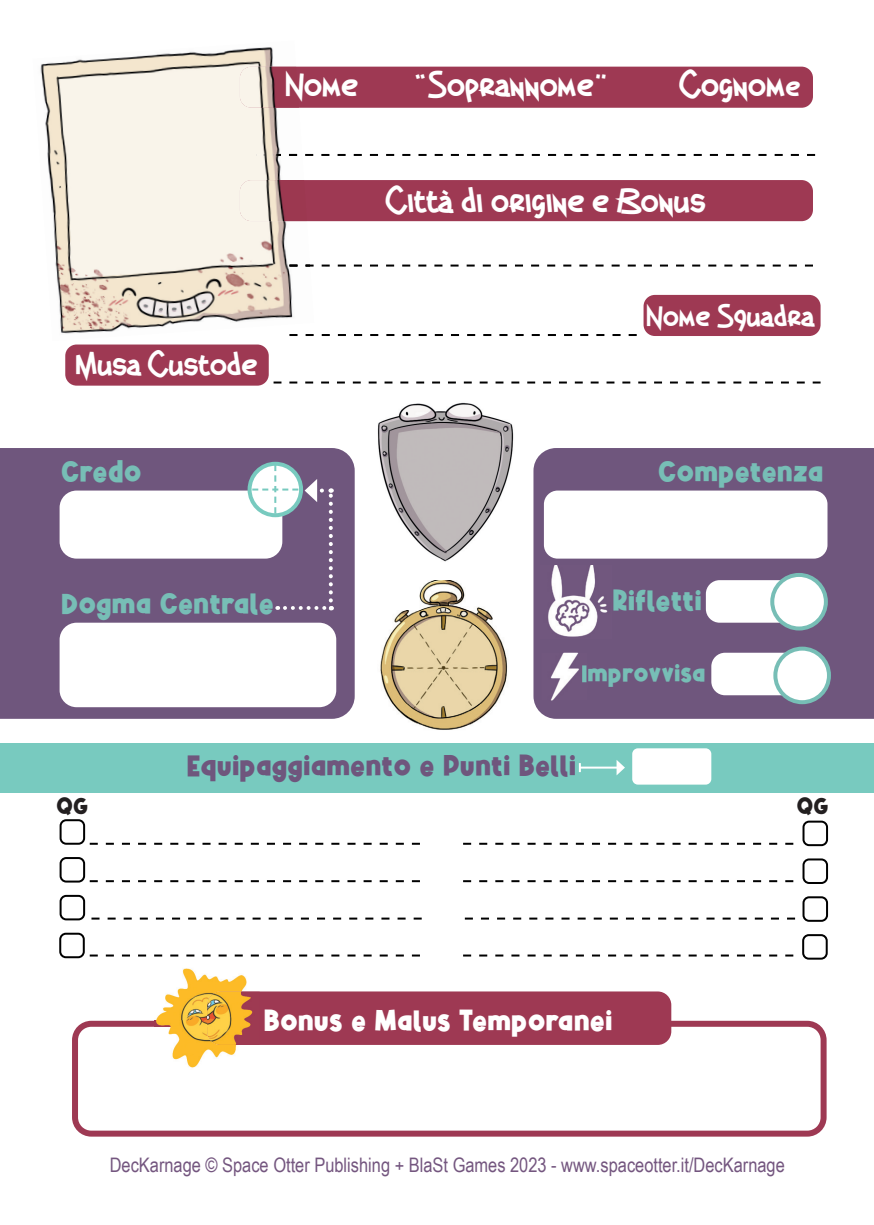
<style>
.page{position:relative;width:874px;height:1225px;background:#fff}
.page>*{position:absolute;margin:0;border:0;box-sizing:border-box;transform-origin:0 0}
.t1{font:32px "German Beauty";color:#fff}
.t2{font:30px "German Beauty";color:#fff}
.t3{font:28px "Alphakind";color:#77beb6}
.t4{font:28px "Alphakind";color:#6f567d}
.t5{font:28px "Alphakind";color:#fff}
.t6{font:28px "German Beauty";color:#fff}
.t7{font:24px "Alphakind";color:#77beb6}
.t8{font:22px "Alphakind";color:#231f20}
.t9{font:20px "Arial Narrow";color:#74567f}
.s1{font-size:28px}
</style>
<div class="page">
<div style="left:240px;top:67px;width:572px;height:41px;background:#9e3953;border-radius:11px"></div>
<div style="left:240px;top:180px;width:572px;height:41px;background:#9e3953;border-radius:11px"></div>
<div style="left:65px;top:344px;width:203px;height:42px;background:#9e3953;border-radius:11px"></div>
<div style="left:643px;top:295px;width:177px;height:41px;background:#9e3953;border-radius:11px"></div>
<div style="left:0;top:448px;width:354px;height:271px;background:#6f567d"></div>
<div style="left:533px;top:448px;width:340px;height:271px;background:#6f567d"></div>
<svg style="left:72px;top:1020px;width:754px;height:116px"></svg>
<div style="left:0;top:743px;width:873px;height:49px;background:#78cabf"></div>
<div style="left:207px;top:991px;width:464px;height:54px;background:#9e3953;border-radius:14px"></div>
<div style="left:60px;top:490px;width:222px;height:68px;background:#fff;border-radius:17px"></div>
<div style="left:60px;top:622px;width:276px;height:85px;background:#fff;border-radius:17px"></div>
<div style="left:543px;top:490px;width:284px;height:68px;background:#fff;border-radius:14px"></div>
<div style="left:705px;top:580px;width:109px;height:42px;background:#fff;border-radius:14px"></div>
<div style="left:711px;top:653px;width:109px;height:42px;background:#fff;border-radius:14px"></div>
<div style="left:60px;top:819px;width:25px;height:25px;border:2px solid #000;border-radius:6px"></div>
<div style="left:60px;top:857px;width:25px;height:25px;border:2px solid #000;border-radius:6px"></div>
<div style="left:60px;top:895px;width:25px;height:25px;border:2px solid #000;border-radius:6px"></div>
<div style="left:59px;top:932px;width:26px;height:26px;border:2px solid #000;border-radius:6px"></div>
<div style="left:802px;top:820px;width:25px;height:26px;border:2px solid #000;border-radius:6px"></div>
<div style="left:802px;top:858px;width:25px;height:26px;border:2px solid #000;border-radius:6px"></div>
<div style="left:802px;top:896px;width:25px;height:26px;border:2px solid #000;border-radius:6px"></div>
<div style="left:801px;top:934px;width:26px;height:25px;border:2px solid #000;border-radius:6px"></div>
<svg style="left:273px;top:381px;width:547px;height:2px"></svg>
<svg style="left:321px;top:334px;width:315px;height:2px"></svg>
<svg style="left:321px;top:264px;width:8px;height:2px"></svg>
<svg style="left:337px;top:264px;width:8px;height:2px"></svg>
<svg style="left:354px;top:264px;width:8px;height:2px"></svg>
<svg style="left:370px;top:264px;width:8px;height:2px"></svg>
<svg style="left:386px;top:264px;width:8px;height:2px"></svg>
<svg style="left:402px;top:264px;width:8px;height:2px"></svg>
<svg style="left:418px;top:264px;width:8px;height:2px"></svg>
<svg style="left:434px;top:264px;width:8px;height:2px"></svg>
<svg style="left:450px;top:264px;width:8px;height:2px"></svg>
<svg style="left:466px;top:264px;width:8px;height:2px"></svg>
<svg style="left:482px;top:264px;width:8px;height:2px"></svg>
<svg style="left:498px;top:264px;width:8px;height:2px"></svg>
<svg style="left:515px;top:264px;width:7px;height:2px"></svg>
<svg style="left:531px;top:264px;width:8px;height:2px"></svg>
<svg style="left:547px;top:264px;width:8px;height:2px"></svg>
<svg style="left:563px;top:264px;width:8px;height:2px"></svg>
<svg style="left:579px;top:264px;width:8px;height:2px"></svg>
<svg style="left:595px;top:264px;width:8px;height:2px"></svg>
<svg style="left:611px;top:264px;width:8px;height:2px"></svg>
<svg style="left:627px;top:264px;width:8px;height:2px"></svg>
<svg style="left:643px;top:264px;width:8px;height:2px"></svg>
<svg style="left:659px;top:264px;width:8px;height:2px"></svg>
<svg style="left:676px;top:264px;width:7px;height:2px"></svg>
<svg style="left:692px;top:264px;width:7px;height:2px"></svg>
<svg style="left:708px;top:264px;width:8px;height:2px"></svg>
<svg style="left:724px;top:264px;width:8px;height:2px"></svg>
<svg style="left:740px;top:264px;width:8px;height:2px"></svg>
<svg style="left:756px;top:264px;width:8px;height:2px"></svg>
<svg style="left:772px;top:264px;width:8px;height:2px"></svg>
<svg style="left:788px;top:264px;width:8px;height:2px"></svg>
<svg style="left:804px;top:264px;width:8px;height:2px"></svg>
<svg style="left:321px;top:154px;width:8px;height:2px"></svg>
<svg style="left:337px;top:154px;width:8px;height:2px"></svg>
<svg style="left:353px;top:154px;width:8px;height:2px"></svg>
<svg style="left:370px;top:154px;width:8px;height:2px"></svg>
<svg style="left:386px;top:154px;width:8px;height:2px"></svg>
<svg style="left:402px;top:154px;width:8px;height:2px"></svg>
<svg style="left:418px;top:154px;width:8px;height:2px"></svg>
<svg style="left:434px;top:154px;width:8px;height:2px"></svg>
<svg style="left:450px;top:154px;width:8px;height:2px"></svg>
<svg style="left:467px;top:154px;width:8px;height:2px"></svg>
<svg style="left:483px;top:154px;width:8px;height:2px"></svg>
<svg style="left:499px;top:154px;width:8px;height:2px"></svg>
<svg style="left:515px;top:154px;width:8px;height:2px"></svg>
<svg style="left:531px;top:154px;width:8px;height:2px"></svg>
<svg style="left:548px;top:154px;width:8px;height:2px"></svg>
<svg style="left:564px;top:154px;width:8px;height:2px"></svg>
<svg style="left:580px;top:154px;width:8px;height:2px"></svg>
<svg style="left:596px;top:154px;width:8px;height:2px"></svg>
<svg style="left:612px;top:154px;width:8px;height:2px"></svg>
<svg style="left:628px;top:154px;width:8px;height:2px"></svg>
<svg style="left:645px;top:154px;width:8px;height:2px"></svg>
<svg style="left:661px;top:154px;width:8px;height:2px"></svg>
<svg style="left:677px;top:154px;width:8px;height:2px"></svg>
<svg style="left:693px;top:154px;width:8px;height:2px"></svg>
<svg style="left:709px;top:154px;width:8px;height:2px"></svg>
<svg style="left:726px;top:154px;width:7px;height:2px"></svg>
<svg style="left:742px;top:154px;width:8px;height:2px"></svg>
<svg style="left:758px;top:154px;width:8px;height:2px"></svg>
<svg style="left:774px;top:154px;width:8px;height:2px"></svg>
<svg style="left:790px;top:154px;width:8px;height:2px"></svg>
<svg style="left:807px;top:154px;width:7px;height:2px"></svg>
<div style="left:771px;top:575px;width:54px;height:53px;background:#fff;border-radius:50%"></div>
<div style="left:769px;top:573px;width:58px;height:57px;border:4px solid #77beb6;border-radius:50%"></div>
<div style="left:775px;top:648px;width:53px;height:54px;background:#fff;border-radius:50%"></div>
<div style="left:773px;top:646px;width:57px;height:58px;border:4px solid #77beb6;border-radius:50%"></div>
<div style="left:632px;top:748px;width:79px;height:36px;background:#fff;border-radius:6px"></div>
<svg style="left:90px;top:842px;width:330px;height:2px"></svg>
<svg style="left:90px;top:880px;width:330px;height:2px"></svg>
<svg style="left:91px;top:917px;width:330px;height:2px"></svg>
<svg style="left:90px;top:954px;width:330px;height:2px"></svg>
<svg style="left:463px;top:842px;width:330px;height:2px"></svg>
<svg style="left:463px;top:880px;width:330px;height:2px"></svg>
<svg style="left:464px;top:917px;width:330px;height:2px"></svg>
<svg style="left:463px;top:954px;width:330px;height:2px"></svg>
<div style="left:247px;top:462px;width:56px;height:55px;border:4px solid #78cabf;border-radius:50%"></div>
<img style="left:40px;top:47px;width:274px;height:289px">
<img style="left:240px;top:67px;width:59px;height:41px">
<img style="left:240px;top:180px;width:67px;height:41px">
<img style="left:289px;top:264px;width:21px;height:2px">
<img style="left:256px;top:154px;width:41px;height:2px">
<img style="left:377px;top:402px;width:137px;height:160px">
<img style="left:380px;top:580px;width:128px;height:150px">
<img style="left:156px;top:968px;width:91px;height:52px">
<img style="left:154px;top:1026px;width:106px;height:44px">
<img style="left:154px;top:1020px;width:53px;height:6px">
<img style="left:207px;top:991px;width:53px;height:54px">
<hr style="left:579px;top:766px;width:38px;height:2px;background:#fff">
<svg style="left:578px;top:763px;width:2px;height:9px"></svg>
<svg style="left:616px;top:760px;width:8px;height:15px"></svg>
<svg style="left:285px;top:606px;width:47px;height:4px"></svg>
<svg style="left:328px;top:488px;width:4px;height:112px"></svg>
<svg style="left:304px;top:479px;width:18px;height:23px"></svg>
<svg style="left:252px;top:465px;width:46px;height:48px"></svg>
<img style="left:540px;top:565px;width:71px;height:73px">
<img style="left:541px;top:653px;width:46px;height:47px">
<img style="left:582px;top:664px;width:5px;height:23px">
<h1 class="t1" style="left:285px;top:68px;width:74px">Nome</h1>
<h1 class="t1" style="left:413px;top:68px;width:196px">“Soprannome”</h1>
<h1 class="t1" style="left:679px;top:68px;width:122px">Cognom<span class="s1">e</span></h1>
<h1 class="t1" style="left:386px;top:184px;width:321px">Città di origine e Bonus</h1>
<h2 class="t2" style="left:76px;top:349px;width:183px">Musa Custode</h2>
<h3 class="t3" style="left:61px;top:455px;width:82px">Credo</h3>
<h3 class="t3" style="left:61px;top:587px;width:214px">Dogma Centrale</h3>
<h3 class="t6" style="left:646px;top:302px;width:169px">Nome Squadra</h3>
<h3 class="t3" style="left:658px;top:455px;width:167px">Competenza</h3>
<h3 class="t3" style="left:612px;top:583px;width:91px">Rifletti</h3>
<p class="t7" style="left:581px;top:659px;width:126px">Improvvisa</p>
<h3 class="t4" style="left:187px;top:749px;width:391px">Equipaggiamento e Punti Belli</h3>
<p class="t8" style="left:56px;top:792px;width:33px">QG</p>
<p class="t8" style="left:796px;top:792px;width:33px">QG</p>
<h3 class="t5" style="left:263px;top:1003px;width:350px">Bonus e Malus Temporanei</h3>
<p class="t9" style="left:110px;top:1149px;width:676px">DecKarnage © Space Otter Publishing + BlaSt Games 2023 - www.spaceotter.it/DecKarnage</p>
</div>
